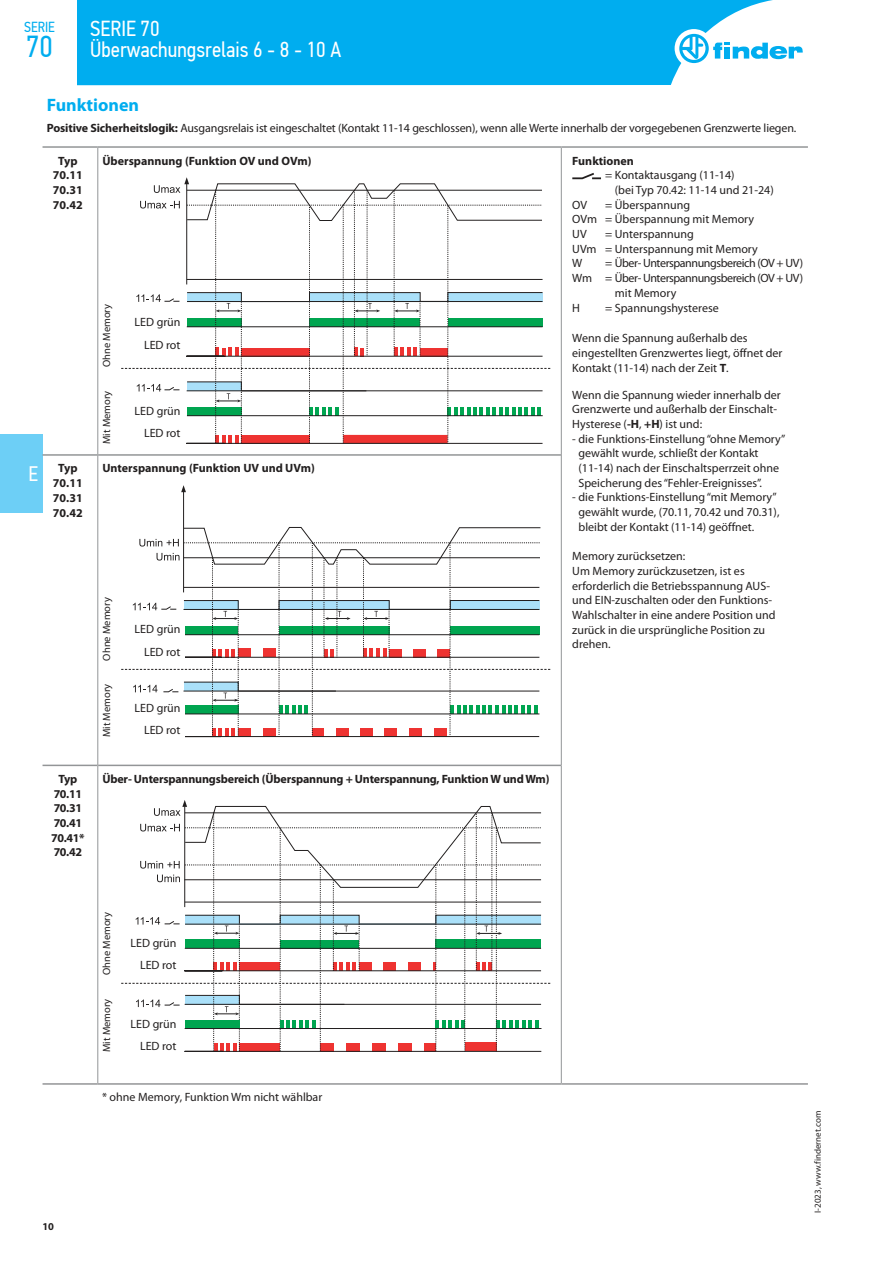
<style>
.page{position:relative;width:893px;height:1263px;background:#fff}
.page>*{position:absolute;margin:0;border:0;box-sizing:border-box;transform-origin:0 0}
.t1{font:30.3px "PF Din Text Cond Pro";color:#00adef}
.t2{font:21.75px/21px "PF Din Text Cond Pro";color:#fff}
.t3{font:21px "PF Din Text Cond Pro";color:#fff}
.t4{font:700 18px "Myriad Pro";color:#00adef}
.t5{font:14.55px "PF Din Text Cond Pro";color:#00adef}
.t6{font:12px/14.7px "Myriad Pro";color:#221f1f}
.t7{font:700 12px/14.7px "Myriad Pro";letter-spacing:-.015em;color:#221f1f;text-align:center}
.t8{font:12px "Myriad Pro";letter-spacing:-.035em;color:#221f1f}
.t9{font:10.5px "Myriad Pro";color:#221f1f}
.t10{font:700 10.5px "Myriad Pro";color:#221f1f}
.t11{font:9px "Myriad Pro";color:#221f1f}
.s1{font-weight:700}
</style>
<div class="page">
<div style="left:0;top:434px;width:42px;height:78px;background:#6dcff6"></div>
<div style="left:77px;top:0;width:696px;height:85px;background:#00adef"></div>
<div style="left:675px;top:29px;width:38px;height:39px;background:#fff;border-radius:50%"></div>
<svg style="left:679px;top:34px;width:124px;height:29px"></svg>
<hr style="left:43px;top:765px;width:54px;height:1px;background:#939597">
<hr style="left:98px;top:765px;width:463px;height:1px;background:#939597">
<hr style="left:43px;top:146px;width:55px;height:2px;background:#939597">
<hr style="left:98px;top:146px;width:463px;height:2px;background:#939597">
<hr style="left:561px;top:146px;width:247px;height:2px;background:#939597">
<hr style="left:43px;top:454px;width:54px;height:2px;background:#939597">
<hr style="left:43px;top:1083px;width:55px;height:2px;background:#939597">
<hr style="left:98px;top:454px;width:463px;height:2px;background:#939597">
<hr style="left:98px;top:1083px;width:463px;height:2px;background:#939597">
<hr style="left:561px;top:1083px;width:247px;height:2px;background:#939597">
<hr style="left:97px;top:148px;width:1px;height:307px;background:#939597">
<hr style="left:561px;top:148px;width:1px;height:307px;background:#939597">
<hr style="left:97px;top:455px;width:1px;height:310px;background:#939597">
<hr style="left:561px;top:455px;width:1px;height:310px;background:#939597">
<hr style="left:97px;top:765px;width:1px;height:318px;background:#939597">
<hr style="left:561px;top:765px;width:1px;height:318px;background:#939597">
<svg style="left:121px;top:177px;width:429px;height:267px"></svg>
<div style="left:117px;top:406px;width:68px;height:43px;background:#fff"></div>
<div style="left:117px;top:317px;width:68px;height:47px;background:#fff"></div>
<svg style="left:572px;top:172px;width:29px;height:8px"></svg>
<hr style="left:183px;top:492px;width:1px;height:100px;background:#221f1f">
<svg style="left:181px;top:485px;width:5px;height:7px"></svg>
<svg style="left:121px;top:527px;width:429px;height:210px"></svg>
<div style="left:117px;top:624px;width:68px;height:38px;background:#fff"></div>
<div style="left:117px;top:703px;width:68px;height:38px;background:#fff"></div>
<svg style="left:121px;top:800px;width:429px;height:252px"></svg>
<div style="left:113px;top:1018px;width:68px;height:38px;background:#fff"></div>
<div style="left:113px;top:938px;width:68px;height:38px;background:#fff"></div>
<p class="t5" style="left:24px;top:19px;width:32px">SERIE</p>
<h1 class="t1" style="left:26px;top:31px;width:28px">70</h1>
<h2 class="t2" style="left:90px;top:18px;width:252px">SERIE 70<br>Überwachungsrelais 6 - 8 - 10 A</h2>
<h3 class="t3" style="left:29px;top:461px;width:11px">E</h3>
<h3 class="t4" style="left:47px;top:96px;width:94px">Funktionen</h3>
<p class="t6" style="left:47px;top:121px;width:751px"><span class="s1">Positive Sicherheitslogik:</span> Ausgangsrelais ist eingeschaltet (Kontakt 11-14 geschlossen), wenn alle Werte innerhalb der vorgegebenen Grenzwerte liegen.</p>
<p class="t7" style="left:53px;top:153px;width:31px">Typ<br>70.11<br>70.31<br>70.42</p>
<p class="t7" style="left:102px;top:153px;width:211px">Überspannung (Funktion OV und OVm)</p>
<p class="t7" style="left:572px;top:153px;width:63px">Funktionen</p>
<p class="t6" style="left:615px;top:168px;width:160px;text-indent:-10px">= Kontaktausgang (11-14)<br>(bei Typ 70.42: 11-14 und 21-24)</p>
<p class="t6" style="left:572px;top:198px;width:16px">OV</p>
<p class="t6" style="left:572px;top:198px;width:183px;text-indent:33px">= Überspannung<br>OVm = Überspannung mit Memory<br>UV</p>
<p class="t6" style="left:572px;top:227px;width:187px;text-indent:33px">= Unterspannung<br>UVm = Unterspannung mit Memory<br>W</p>
<p class="t8" style="left:605px;top:258px;width:199px">= Über- Unterspannungsbereich (OV + UV)</p>
<p class="t8" style="left:572px;top:272px;width:232px">Wm = Über- Unterspannungsbereich (OV + UV)</p>
<p class="t6" style="left:615px;top:286px;width:63px">mit Memory</p>
<p class="t6" style="left:572px;top:301px;width:9px">H</p>
<p class="t6" style="left:605px;top:301px;width:115px">= Spannungshysterese</p>
<p class="t6" style="left:572px;top:331px;width:212px">Wenn die Spannung außerhalb des eingestellten Grenzwertes liegt, öffnet der<br>Kontakt (11-14) nach der Zeit <span class="s1">T</span>.</p>
<p class="t6" style="left:572px;top:388px;width:210px">Wenn die Spannung wieder innerhalb der<br>Grenzwerte und außerhalb der Einschalt-<br>Hysterese (<span class="s1">-H</span>, <span class="s1">+H</span>) ist und:</p>
<p class="t6" style="left:578px;top:432px;width:208px;text-indent:-6px">- die Funktions-Einstellung “ohne Memory” gewählt wurde, schließt der Kontakt (11-14) nach der Einschaltsperrzeit ohne Speicherung des “Fehler-Ereignisses”.</p>
<p class="t6" style="left:578px;top:490px;width:202px;text-indent:-6px">- die Funktions-Einstellung “mit Memory” gewählt wurde, (70.11, 70.42 und 70.31), bleibt der Kontakt (11-14) geöffnet.</p>
<p class="t6" style="left:572px;top:549px;width:205px">Memory zurücksetzen:<br>Um Memory zurückzusetzen, ist es erforderlich die Betriebsspannung AUS&shy;und EIN-zuschalten oder den Funktions-<br>Wahlschalter in eine andere Position und zurück in die ursprüngliche Position zu drehen.</p>
<p class="t9" style="left:102px;top:367px;width:65px;rotate:-90deg">Ohne Memory</p>
<p class="t6" style="left:135px;top:311px;width:47px;line-height:22.5px;text-align:right">LED grün<br>LED rot</p>
<p class="t9" style="left:102px;top:444px;width:55px;rotate:-90deg">Mit Memory</p>
<p class="t6" style="left:135px;top:400px;width:47px;line-height:22.5px;text-align:right">LED grün<br>LED rot</p>
<p class="t7" style="left:53px;top:461px;width:31px">Typ<br>70.11<br>70.31<br>70.42</p>
<p class="t7" style="left:102px;top:461px;width:214px">Unterspannung (Funktion UV und UVm)</p>
<p class="t9" style="left:102px;top:660px;width:65px;rotate:-90deg">Ohne Memory</p>
<p class="t6" style="left:135px;top:618px;width:47px;line-height:22.5px;text-align:right">LED grün<br>LED rot</p>
<p class="t9" style="left:102px;top:737px;width:55px;rotate:-90deg">Mit Memory</p>
<p class="t6" style="left:135px;top:697px;width:47px;line-height:22.5px;text-align:right">LED grün<br>LED rot</p>
<p class="t7" style="left:51px;top:772px;width:35px">Typ<br>70.11<br>70.31<br>70.41<br>70.41*<br>70.42</p>
<p class="t7" style="left:102px;top:772px;width:449px">Über- Unterspannungsbereich (Überspannung + Unterspannung, Funktion W und Wm)</p>
<p class="t10" style="left:42px;top:1221px;width:13px">10</p>
<p class="t9" style="left:102px;top:975px;width:65px;rotate:-90deg">Ohne Memory</p>
<p class="t9" style="left:102px;top:1052px;width:55px;rotate:-90deg">Mit Memory</p>
<p class="t6" style="left:131px;top:932px;width:47px;line-height:22.5px;text-align:right">LED grün<br>LED rot</p>
<p class="t6" style="left:131px;top:1013px;width:47px;line-height:22.5px;text-align:right">LED grün<br>LED rot</p>
<p class="t6" style="left:102px;top:1090px;width:222px">* ohne Memory, Funktion Wm nicht wählbar</p>
<p class="t11" style="left:813px;top:1213px;width:103px;rotate:-90deg">I-2023, www.findernet.com</p>
</div>
